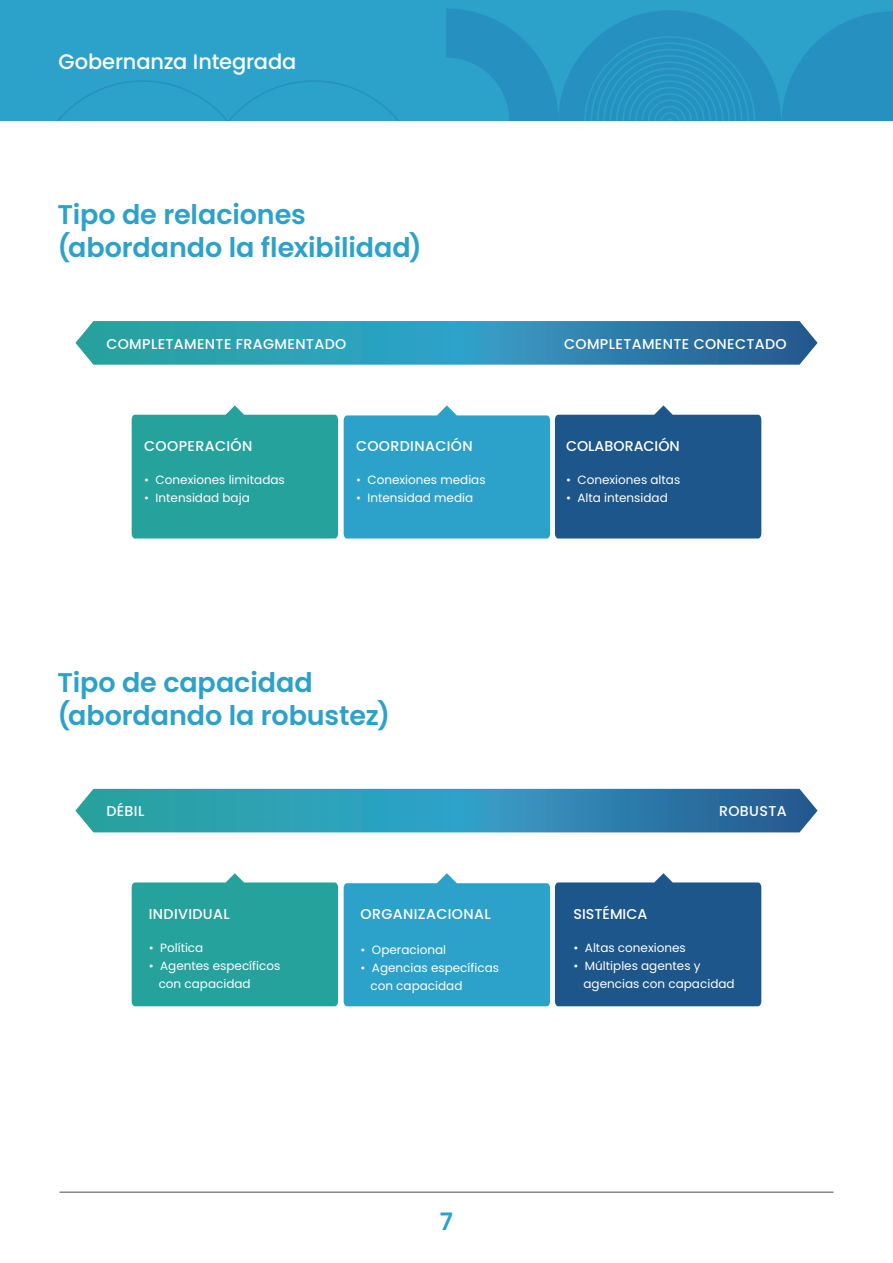
<style>
.page{position:relative;width:893px;height:1263px;background:#fff}
.page>*{position:absolute;margin:0;border:0;box-sizing:border-box;transform-origin:0 0}
.t1{font:600 27px "Poppins";letter-spacing:-.005em;color:#2ca2ca}
.t2{font:600 24px "Poppins";color:#2ca2ca}
.t3{font:500 21px "Poppins";letter-spacing:-.005em;color:#fff}
.t4{font:500 14.25px "Poppins";letter-spacing:.025em;color:#fff}
.t5{font:500 14.25px "Poppins";color:#fff}
.t6{font:12px/18px "Poppins";color:#fff}
</style>
<div class="page">
<hr style="left:60px;top:1192px;width:773px;height:1px;background:#4b4c4d">
<svg style="left:344px;top:405px;width:417px;height:133px;background:#3686b1"></svg>
<svg style="left:132px;top:405px;width:206px;height:133px;background:#35a8a2"></svg>
<svg style="left:75px;top:321px;width:743px;height:44px;background:#3393b1"></svg>
<svg style="left:344px;top:873px;width:417px;height:133px;background:#3686b1"></svg>
<svg style="left:132px;top:873px;width:206px;height:133px;background:#34a8a2"></svg>
<svg style="left:75px;top:789px;width:743px;height:43px;background:#3191b1"></svg>
<div style="left:0;top:0;width:893px;height:120px;background:#2ca2ca"></div>
<svg style="left:58px;top:80px;width:340px;height:40px"></svg>
<svg style="left:446px;top:8px;width:447px;height:112px"></svg>
<p class="t3" style="left:58px;top:49px;width:240px">Gobernanza Integrada</p>
<p class="t1" style="left:57px;top:199px;width:250px">Tipo de relaciones</p>
<p class="t1" style="left:57px;top:232px;width:366px">(abordando la flexibilidad)</p>
<p class="t4" style="left:106px;top:337px;width:241px">COMPLETAMENTE FRAGMENTADO</p>
<p class="t4" style="left:564px;top:337px;width:224px">COMPLETAMENTE CONECTADO</p>
<p class="t4" style="left:144px;top:440px;width:110px">COOPERACIÓN</p>
<p class="t6" style="left:144px;top:472px;width:142px">• Conexiones limitadas</p>
<p class="t6" style="left:144px;top:490px;width:107px">• Intensidad baja</p>
<p class="t4" style="left:356px;top:440px;width:118px">COORDINACIÓN</p>
<p class="t6" style="left:356px;top:472px;width:131px">• Conexiones medias</p>
<p class="t6" style="left:356px;top:490px;width:119px">• Intensidad media</p>
<p class="t1" style="left:57px;top:667px;width:257px">Tipo de capacidad</p>
<p class="t1" style="left:57px;top:700px;width:334px">(abordando la robustez)</p>
<p class="t5" style="left:566px;top:440px;width:115px">COLABORACIÓN</p>
<p class="t6" style="left:566px;top:472px;width:116px">• Conexiones altas</p>
<p class="t6" style="left:566px;top:490px;width:103px">• Alta intensidad</p>
<p class="t4" style="left:106px;top:805px;width:40px">DÉBIL</p>
<p class="t4" style="left:719px;top:805px;width:69px">ROBUSTA</p>
<p class="t4" style="left:149px;top:908px;width:82px">INDIVIDUAL</p>
<p class="t6" style="left:149px;top:939px;width:56px">• Política</p>
<p class="t6" style="left:159px;top:957px;width:123px;text-indent:-10px">• Agentes específicos con capacidad</p>
<p class="t4" style="left:361px;top:908px;width:132px">ORGANIZACIONAL</p>
<p class="t6" style="left:361px;top:942px;width:87px">• Operacional</p>
<p class="t6" style="left:370px;top:960px;width:130px;text-indent:-10px">• Agencias específicas con capacidad</p>
<p class="t5" style="left:574px;top:908px;width:75px">SISTÉMICA</p>
<p class="t6" style="left:574px;top:939px;width:114px">• Altas conexiones</p>
<p class="t6" style="left:583px;top:957px;width:153px;text-indent:-10px">• Múltiples agentes y agencias con capacidad</p>
<h2 class="t2" style="left:440px;top:1207px;width:15px">7</h2>
</div>
